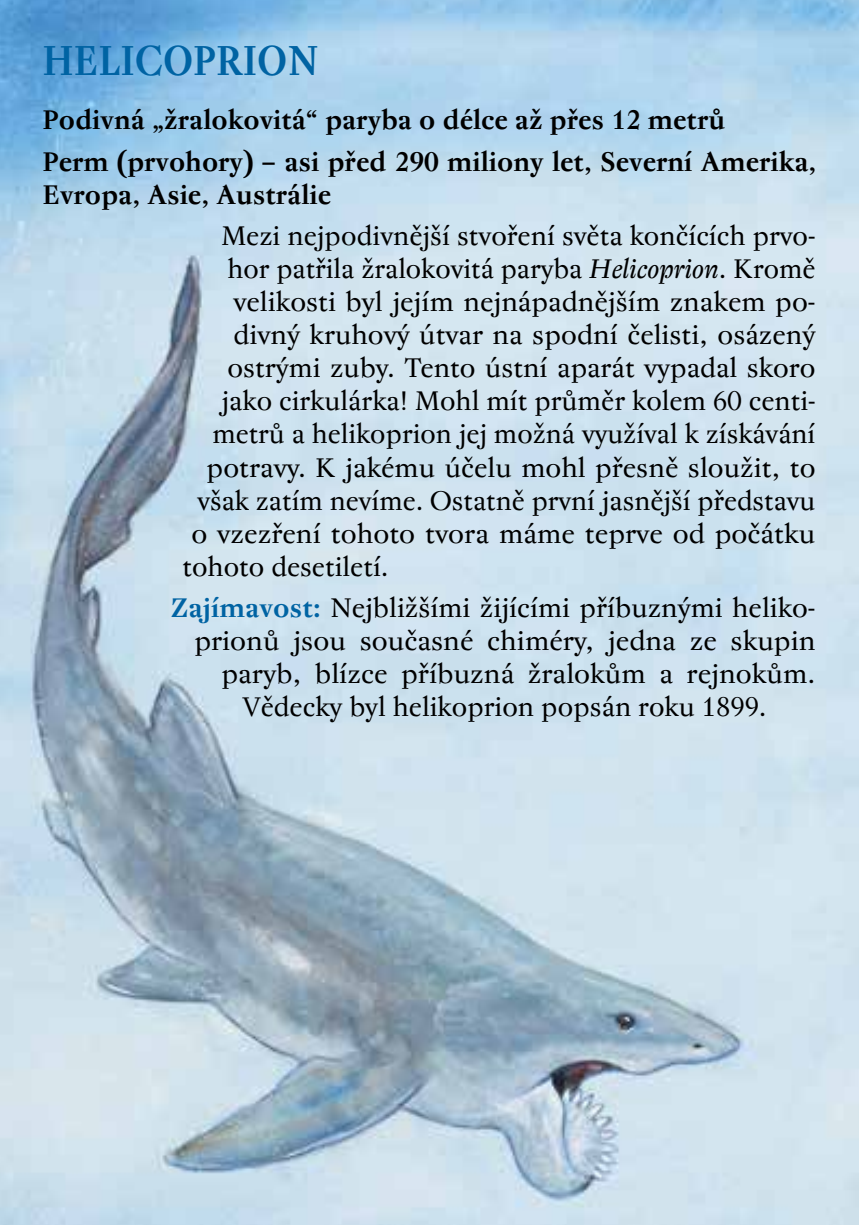
<style>
.page{position:relative;width:859px;height:1225px;background:#fff}
.page>*{position:absolute;margin:0;border:0;box-sizing:border-box;transform-origin:0 0}
.t1{font:700 42px "Regent Pro";color:#0063a3;scale:.9 1}
.t2{font:27px "Regent Pro";color:#000}
.t3{font:700 27px/41.4px "Regent Pro";color:#000}
.s1{font-style:italic}
.s2{font-weight:700;color:#0063a3}
</style>
<div class="page">
<img style="left:0;top:0;width:859px;height:1225px">
<h1 class="t1" style="left:43px;top:35px;width:309px">HELICOPRION</h1>
<p class="t3" style="left:43px;top:99px;width:775px">Podivná „žralokovitá“ paryba o délce až přes 12 metrů<br>Perm (prvohory) – asi před 290 miliony let, Severní Amerika,</p>
<p class="t3" style="left:43px;top:174px;width:290px">Evropa, Asie, Austrálie</p>
<p class="t2" style="left:221px;top:221px;width:596px">Mezi nejpodivnější stvoření světa končících prvo-</p>
<p class="t2" style="left:227px;top:254px;width:590px">hor patřila žralokovitá paryba <span class="s1">Helicoprion</span>. Kromě</p>
<p class="t2" style="left:233px;top:287px;width:584px">velikosti byl jejím nejnápadnějším znakem po-</p>
<p class="t2" style="left:233px;top:320px;width:583px">divný kruhový útvar na spodní čelisti, osázený</p>
<p class="t2" style="left:227px;top:353px;width:590px">ostrými zuby. Tento ústní aparát vypadal skoro</p>
<p class="t2" style="left:221px;top:386px;width:596px">jako cirkulárka! Mohl mít průměr kolem 60 centi-</p>
<p class="t2" style="left:212px;top:419px;width:605px">metrů a helikoprion jej možná využíval k získávání</p>
<p class="t2" style="left:206px;top:452px;width:611px">potravy. K jakému účelu mohl přesně sloužit, to</p>
<p class="t2" style="left:197px;top:485px;width:620px">však zatím nevíme. Ostatně první jasnější představu</p>
<p class="t2" style="left:191px;top:518px;width:626px">o vzezření tohoto tvora máme teprve od počátku</p>
<p class="t2" style="left:182px;top:551px;width:208px">tohoto desetiletí.</p>
<p class="t2" style="left:170px;top:592px;width:645px"><span class="s2">Zajímavost:</span> Nejbližšími žijícími příbuznými heliko-</p>
<p class="t2" style="left:194px;top:625px;width:623px">prionů jsou současné chiméry, jedna ze skupin</p>
<p class="t2" style="left:221px;top:658px;width:596px">paryb, blízce příbuzná žralokům a rejnokům.</p>
<p class="t2" style="left:242px;top:691px;width:526px">Vědecky byl helikoprion popsán roku 1899.</p>
</div>
